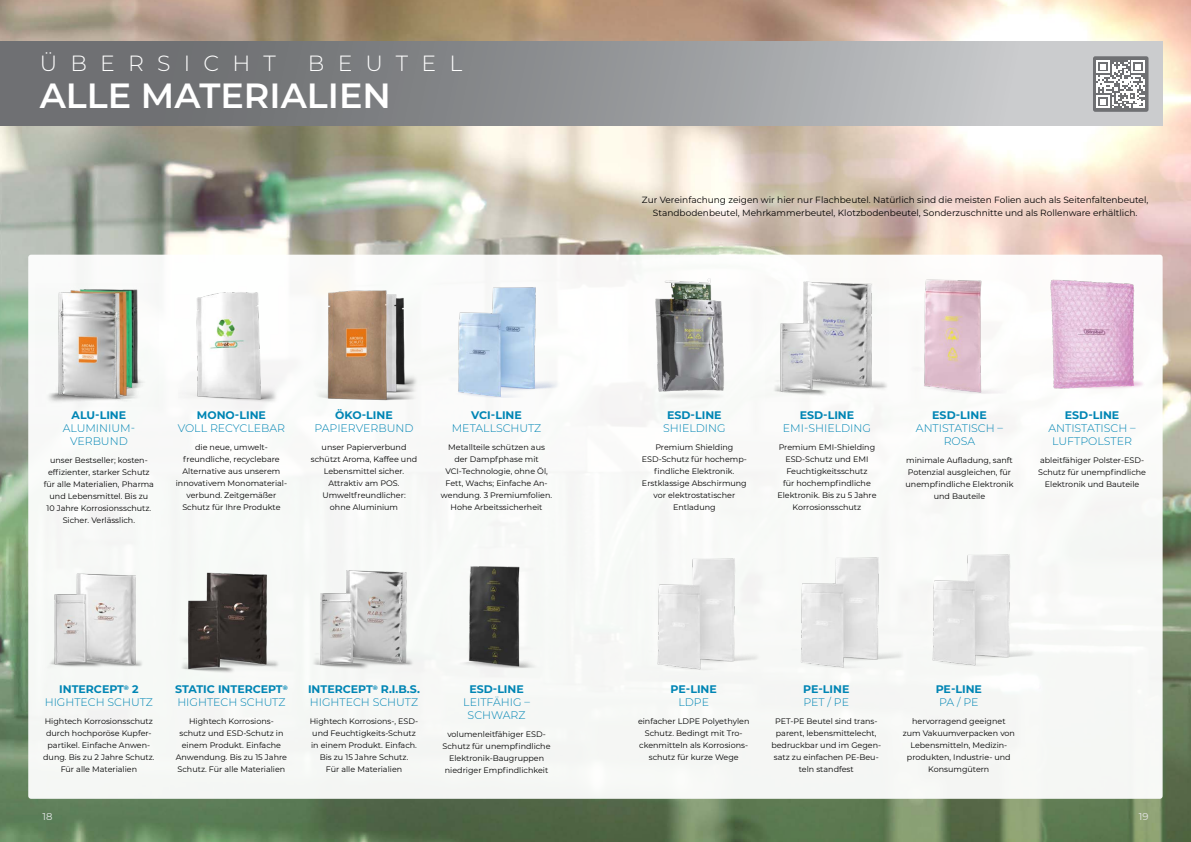
<style>
.page{position:relative;width:1191px;height:842px;background:#fff}
.page>*{position:absolute;margin:0;border:0;box-sizing:border-box;transform-origin:0 0}
.PageHead_-_Bold{font:600 35px "Montserrat";color:#fff}
.PageHead_-_Thin{font:300 22px "Montserrat";letter-spacing:.6em;color:#fff}
.Heading_Small{font:300 11px/13px "Montserrat";color:#0085b4;text-align:center}
.Heading_Small-2{font:700 11px/13px "Montserrat";color:#0085b4}
.PageNumber_Left_Brig{font:10px "Montserrat";color:#e6e7e8}
.PageNumber_Right_Bri{font:10px "Montserrat";color:#e6e7e8}
.Text_small_-_9pt{font:9px/13px "Montserrat";color:#000;text-align:center}
.Text_Xsmall_-_8pt{font:8px/12px "Montserrat";color:#000;text-align:center}
.s1{font-weight:700}
.s2{font-weight:300}
</style>
<div class="page">
<img style="left:0;top:0;width:1191px;height:842px">
<div style="left:28px;top:255px;width:1134px;height:544px;background:#f8f9f7;border-radius:3px"></div>
<svg style="left:0;top:42px;width:1162px;height:83px;background:#949698"></svg>
<div style="left:1093px;top:56px;width:55px;height:56px;background:#6f7073;border-radius:2px"></div>
<svg style="left:1096px;top:60px;width:49px;height:48px"></svg>
<img style="left:657px;top:558px;width:100px;height:112px">
<img style="left:801px;top:557px;width:100px;height:111px">
<img style="left:932px;top:554px;width:100px;height:112px">
<img style="left:924px;top:279px;width:67px;height:114px">
<img style="left:1050px;top:279px;width:92px;height:110px">
<img style="left:774px;top:281px;width:113px;height:114px">
<img style="left:655px;top:279px;width:69px;height:119px">
<img style="left:50px;top:573px;width:92px;height:94px">
<img style="left:313px;top:570px;width:100px;height:99px">
<img style="left:464px;top:566px;width:70px;height:102px">
<img style="left:182px;top:573px;width:97px;height:100px">
<img style="left:49px;top:289px;width:94px;height:113px">
<img style="left:319px;top:290px;width:97px;height:111px">
<img style="left:458px;top:287px;width:97px;height:111px">
<img style="left:195px;top:292px;width:81px;height:110px">
<p class="PageHead_-_Thin" style="left:40px;top:48px;width:238px">ÜBERSICHT</p>
<p class="PageHead_-_Thin" style="left:308px;top:48px;width:156px">BEUTEL</p>
<p class="PageHead_-_Bold" style="left:40px;top:71px;width:353px">ALLE MATERIALIEN</p>
<p class="Heading_Small" style="left:63px;top:408px;width:72px"><span class="s1">ALU-LINE<br></span>ALUMINIUM-<br>VERBUND</p>
<p class="Text_Xsmall_-_8pt" style="left:44px;top:454px;width:112px">unser Bestseller; kosten&shy;effizienter, starker Schutz für alle Materialien, Pharma und Lebensmittel. Bis zu<br>10 Jahre Korrosionsschutz.<br>Sicher. Verlässlich.</p>
<p class="Heading_Small" style="left:178px;top:408px;width:109px"><span class="s1">MONO-LINE<br></span>VOLL RECYCLEBAR</p>
<p class="Text_Xsmall_-_8pt" style="left:176px;top:441px;width:112px">die neue, umwelt&shy;freundliche, recyclebare<br>Alternative aus unserem innovativem Monomaterial&shy;verbund. Zeitgemäßer<br>Schutz für Ihre Produkte</p>
<p class="Heading_Small" style="left:314px;top:408px;width:101px"><span class="s1">ÖKO-LINE<br></span>PAPIERVERBUND</p>
<p class="Text_Xsmall_-_8pt" style="left:311px;top:441px;width:108px">unser Papierverbund schützt Aroma, Kaffee und<br>Lebensmittel sicher.</p>
<p class="Text_Xsmall_-_8pt" style="left:322px;top:477px;width:85px">Attraktiv am POS.<br>Umweltfreundlicher: ohne Aluminium</p>
<p class="Heading_Small" style="left:452px;top:408px;width:91px"><span class="s1">VCI-LINE<br></span>METALLSCHUTZ</p>
<p class="Text_Xsmall_-_8pt" style="left:441px;top:441px;width:113px">Metallteile schützen aus der Dampfphase mit<br>VCI-Technologie, ohne Öl,<br>Fett, Wachs; Einfache An&shy;wendung. 3 Premiumfolien.<br>Hohe Arbeitssicherheit</p>
<p class="Heading_Small" style="left:45px;top:682px;width:110px"><span class="s1">INTERCEPT</span><sup>®</sup> <span class="s1">2<br></span>HIGHTECH SCHUTZ</p>
<p class="Text_Xsmall_-_8pt" style="left:43px;top:715px;width:113px">Hightech Korrosionsschutz durch hochporöse Kupfer&shy;partikel. Einfache Anwen&shy;dung. Bis zu 2 Jahre Schutz.<br>Für alle Materialien</p>
<p class="Heading_Small-2" style="left:175px;top:682px;width:114px">STATIC INTERCEPT<sup>®<br></sup><span class="s2">HIGHTECH SCHUTZ</span></p>
<p class="Text_Xsmall_-_8pt" style="left:176px;top:715px;width:113px">Hightech Korrosions&shy;schutz und ESD-Schutz in einem Produkt. Einfache<br>Anwendung. Bis zu 15 Jahre<br>Schutz. Für alle Materialien</p>
<p class="Heading_Small-2" style="left:308px;top:682px;width:113px">INTERCEPT<sup>®</sup> R.I.B.S.<br><span class="s2">HIGHTECH SCHUTZ</span></p>
<p class="Text_Xsmall_-_8pt" style="left:310px;top:715px;width:110px">Hightech Korrosions-, ESD&shy;und Feuchtigkeits-Schutz in einem Produkt. Einfach.<br>Bis zu 15 Jahre Schutz.<br>Für alle Materialien</p>
<p class="Heading_Small" style="left:463px;top:682px;width:68px"><span class="s1">ESD-LINE<br></span>LEITFÄHIG –<br>SCHWARZ</p>
<p class="Text_Xsmall_-_8pt" style="left:442px;top:728px;width:109px">volumenleitfähiger ESD-<br>Schutz für unempfindliche<br>Elektronik-Baugruppen niedriger Empfindlichkeit</p>
<p class="Text_small_-_9pt" style="left:642px;top:193px;width:508px">Zur Vereinfachung zeigen wir hier nur Flachbeutel. Natürlich sind die meisten Folien auch als Seitenfaltenbeutel,<br>Standbodenbeutel, Mehrkammerbeutel, Klotzbodenbeutel, Sonderzuschnitte und als Rollenware erhältlich.</p>
<p class="Heading_Small" style="left:663px;top:408px;width:64px"><span class="s1">ESD-LINE<br></span>SHIELDING</p>
<p class="Text_Xsmall_-_8pt" style="left:655px;top:441px;width:80px">Premium Shielding</p>
<p class="Text_Xsmall_-_8pt" style="left:642px;top:453px;width:106px">ESD-Schutz für hochemp&shy;findliche Elektronik.<br>Erstklassige Abschirmung vor elektrostatischer<br>Entladung</p>
<p class="Heading_Small" style="left:783px;top:408px;width:90px"><span class="s1">ESD-LINE<br></span>EMI-SHIELDING</p>
<p class="Text_Xsmall_-_8pt" style="left:778px;top:441px;width:98px">Premium EMI-Shielding</p>
<p class="Text_Xsmall_-_8pt" style="left:777px;top:453px;width:101px">ESD-Schutz und EMI<br>Feuchtigkeitsschutz<br>für hochempfindliche<br>Elektronik. Bis zu 5 Jahre<br>Korrosionsschutz</p>
<p class="Heading_Small" style="left:916px;top:408px;width:89px"><span class="s1">ESD-LINE<br></span>ANTISTATISCH –<br>ROSA</p>
<p class="Text_Xsmall_-_8pt" style="left:905px;top:454px;width:109px">minimale Aufladung, sanft<br>Potenzial ausgleichen, für unempfindliche Elektronik und Bauteile</p>
<p class="Heading_Small" style="left:1048px;top:408px;width:89px"><span class="s1">ESD-LINE<br></span>ANTISTATISCH –<br>LUFTPOLSTER</p>
<p class="Text_Xsmall_-_8pt" style="left:1038px;top:454px;width:109px">ableitfähiger Polster-ESD-<br>Schutz für unempfindliche<br>Elektronik und Bauteile</p>
<p class="Heading_Small-2" style="left:670px;top:682px;width:48px;text-align:center">PE-LINE<br><span class="s2">LDPE</span></p>
<p class="Text_Xsmall_-_8pt" style="left:638px;top:715px;width:113px">einfacher LDPE Polyethylen<br>Schutz. Bedingt mit Tro&shy;ckenmitteln als Korrosions&shy;schutz für kurze Wege</p>
<p class="Heading_Small-2" style="left:803px;top:682px;width:48px">PE-LINE<br><span class="s2">PET / PE</span></p>
<p class="Text_Xsmall_-_8pt" style="left:771px;top:715px;width:111px">PET-PE Beutel sind trans&shy;parent, lebensmittelecht, bedruckbar und im Gegen&shy;satz zu einfachen PE-Beu&shy;teln standfest</p>
<p class="Heading_Small-2" style="left:935px;top:682px;width:48px;text-align:center">PE-LINE<br><span class="s2">PA / PE</span></p>
<p class="Text_Xsmall_-_8pt" style="left:902px;top:715px;width:114px">hervorragend geeignet zum Vakuumverpacken von<br>Lebensmitteln, Medizin&shy;produkten, Industrie- und<br>Konsumgütern</p>
<p class="PageNumber_Left_Brig" style="left:43px;top:810px;width:11px">18</p>
<p class="PageNumber_Right_Bri" style="left:1138px;top:810px;width:11px">19</p>
</div>
